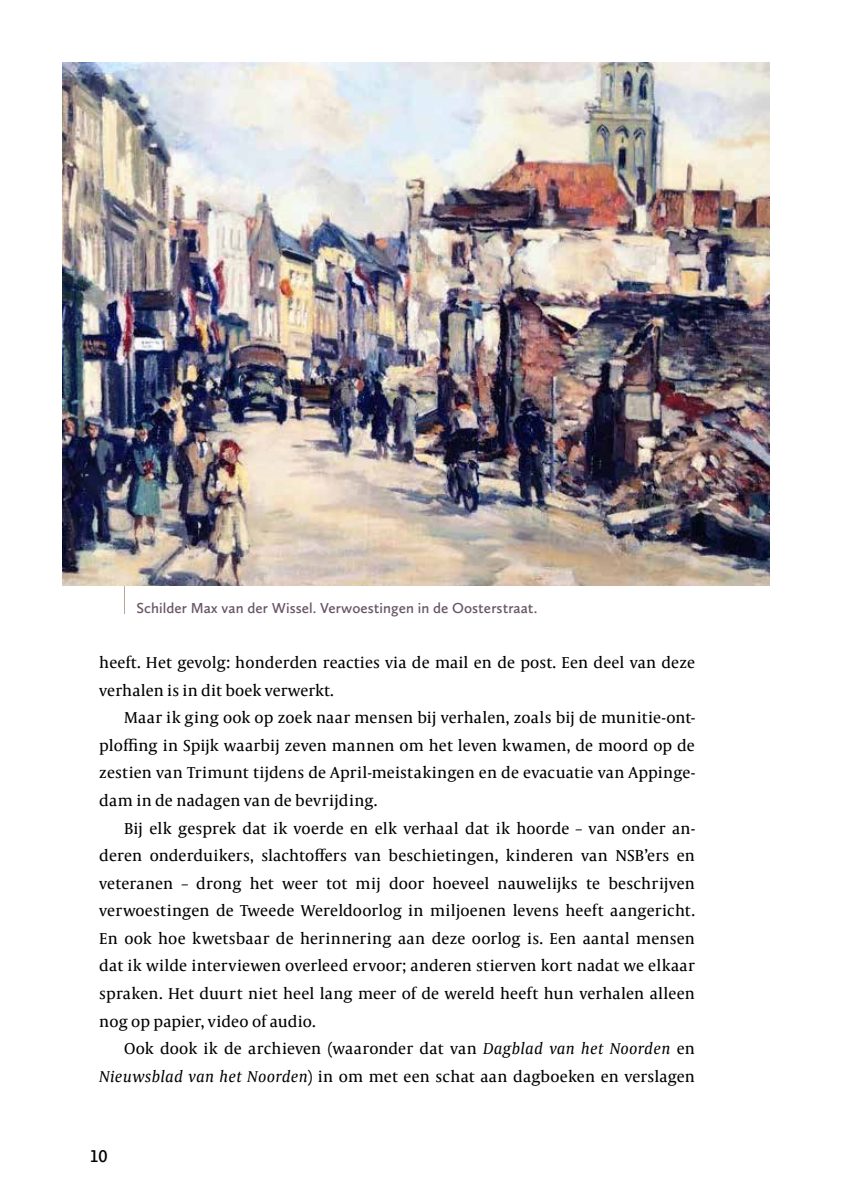
<style>
.page{position:relative;width:844px;height:1191px;background:#fff}
.page>*{position:absolute;margin:0;border:0;box-sizing:border-box;transform-origin:0 0}
.t1{font:600 17.5px "Calluna Sans";color:#000}
.t2{font:16.1px/27.7px "Capitolium News 2";letter-spacing:.005em;color:#000;text-align:justify}
.t3{font:600 14.88px "Calluna Sans";letter-spacing:.005em;color:#695768}
.s1{font-style:italic}
</style>
<div class="page">
<hr style="left:124px;top:502px;width:1px;height:112px;background:#b4a49e">
<img style="left:62px;top:62px;width:707px;height:523px">
<p class="t3" style="left:136px;top:599px;width:402px">Schilder Max van der Wissel. Verwoestingen in de Oosterstraat.</p>
<p class="t2" style="left:99px;top:648px;width:597px">heeft. Het gevolg: honderden reacties via de mail en de post. Een deel van deze verhalen is in dit boek verwerkt.</p>
<p class="t2" style="left:99px;top:703px;width:597px;text-indent:25px">Maar ik ging ook op zoek naar mensen bij verhalen, zoals bij de munitie-ont&shy;ploffing in Spijk waarbij zeven mannen om het leven kwamen, de moord op de zestien van Trimunt tijdens de April-meistakingen en de evacuatie van Appinge&shy;dam in de nadagen van de bevrijding.</p>
<p class="t2" style="left:99px;top:813px;width:597px;text-indent:25px">Bij elk gesprek dat ik voerde en elk verhaal dat ik hoorde – van onder an - deren onderduikers, slachtoffers van beschietingen, kinderen van NSB’ers en veteranen – drong het weer tot mij door hoeveel nauwelijks te beschrijven verwoestingen de Tweede Wereldoorlog in miljoenen levens heeft aangericht.<br>En ook hoe kwetsbaar de herinnering aan deze oorlog is. Een aantal mensen dat ik wilde interviewen overleed ervoor; anderen stierven kort nadat we elkaar spraken. Het duurt niet heel lang meer of de wereld heeft hun verhalen alleen nog op papier, video of audio.</p>
<p class="t2" style="left:99px;top:1034px;width:597px;text-align:right">Ook dook ik de archieven (waaronder dat van <span class="s1">Dagblad van het Noorden</span> en<br><span class="s1">Nieuwsblad van het Noorden</span>) in om met een schat aan dagboeken en verslagen</p>
<p class="t1" style="left:90px;top:1145px;width:19px">10</p>
</div>
